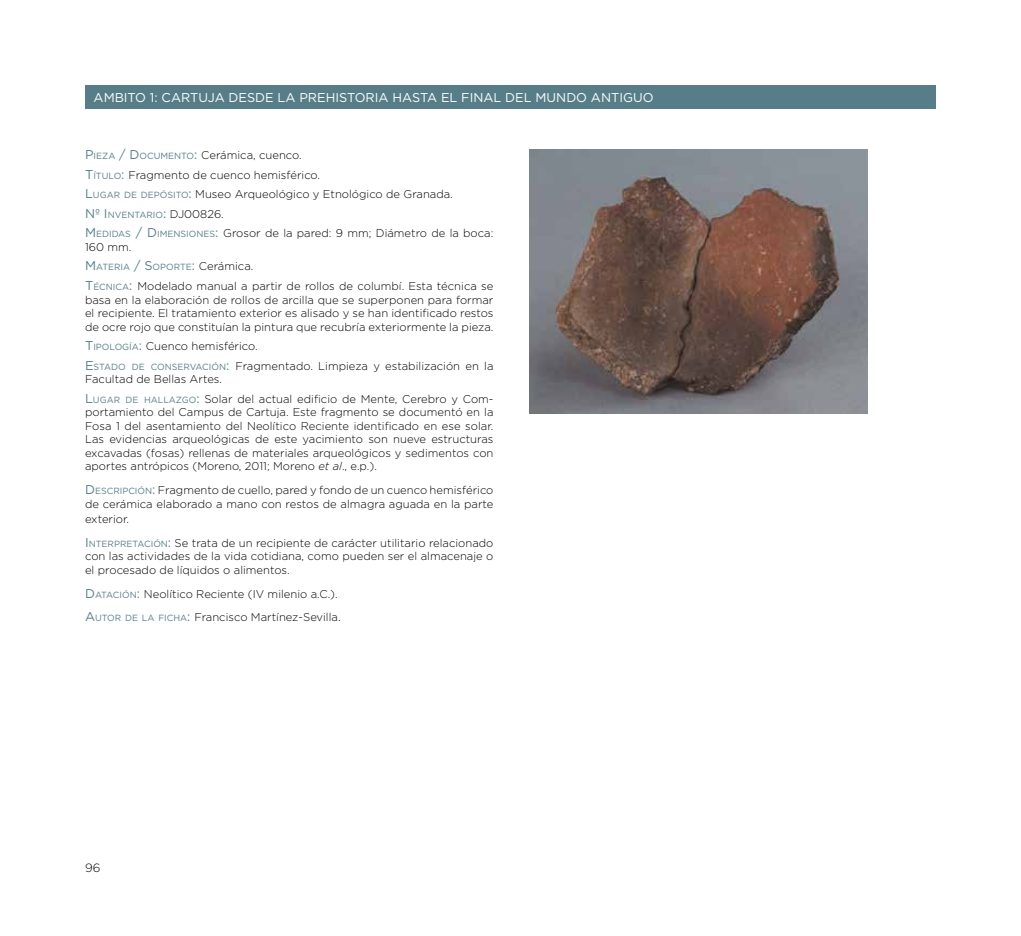
<style>
.page{position:relative;width:1021px;height:936px;background:#fff}
.page>*{position:absolute;margin:0;border:0;box-sizing:border-box;transform-origin:0 0}
.t1{font:12.75px "Gotham";color:#fff}
.t2{font:300 12px "Gotham";color:#000}
.t3{font:300 11.25px/13.5px "Gotham";color:#000}
.t4{font:8.85px "Gotham";color:#577e88}
.s1{font-weight:400;font-size:12.75px;color:#577e88}
.s2{font-weight:400;font-size:8.85px;color:#577e88}
.s3{font-size:12.75px}
.s4{font-weight:300;font-size:11.25px;color:#000}
.s5{font-style:italic}
</style>
<div class="page">
<img style="left:529px;top:150px;width:338px;height:263px">
<div style="left:85px;top:85px;width:850px;height:23px;background:#577e88"></div>
<p class="t1" style="left:94px;top:89px;width:39px">AMBITO</p>
<p class="t1" style="left:150px;top:89px;width:22px">1: CARTU</p>
<p class="t1" style="left:208px;top:89px;width:109px">JA DESDE LA PREHISTORIA</p>
<p class="t1" style="left:392px;top:89px;width:10px">HASTA</p>
<p class="t1" style="left:441px;top:89px;width:29px">EL FINAL</p>
<p class="t1" style="left:505px;top:89px;width:41px">DEL MUN</p>
<p class="t1" style="left:566px;top:89px;width:35px">DO ANTIGUO</p>
<p class="t3" style="left:85px;top:145px;width:369px;line-height:19.5px"><span class="s1">P</span><span class="s2">IEZA</span> <span class="s1">/ D</span><span class="s2">OCUMENTO</span><span class="s1">:</span> Cerámica, cuenco.<br><span class="s1">T</span><span class="s2">ÍTULO</span><span class="s1">:</span> Fragmento de cuenco hemisférico.<br><span class="s1">L</span><span class="s2">UGAR DE DEPÓSITO</span><span class="s1">:</span> Museo Arqueológico y Etnológico de Granada.</p>
<p class="t4" style="left:85px;top:209px;width:140px"><span class="s3">Nº I</span> NVENTARIO<span class="s3">:</span> <span class="s4">DJ00826.</span></p>
<p class="t3" style="left:85px;top:226px;width:410px"><span class="s1">M</span> <span class="s2">EDIDAS</span> <span class="s1">/ D</span><span class="s2">IMENSIONES</span><span class="s1">:</span> Grosor de la pared: 9 mm; Diámetro de la boca:<br>160 mm.</p>
<p class="t4" style="left:85px;top:261px;width:170px"><span class="s3">M</span>ATERIA <span class="s3">/ S</span>OPORTE<span class="s3">:</span> <span class="s4">Cerámica.</span></p>
<p class="t3" style="left:85px;top:279px;width:410px;text-align:justify"><span class="s1">T</span><span class="s2">ÉCNICA</span><span class="s1">:</span> Modelado manual a partir de rollos de columbí. Esta técnica se basa en la elaboración de rollos de arcilla que se superponen para formar el recipiente. El tratamiento exterior es alisado y se han identificado restos de ocre rojo que constituían la pintura que recubría exteriormente la pieza.</p>
<p class="t3" style="left:85px;top:336px;width:410px;line-height:19.5px"><span class="s1">T</span><span class="s2">IPOLOGÍA</span><span class="s1">:</span> Cuenco hemisférico.<br><span class="s1">E</span><span class="s2">STADO DE CONSERVACIÓN</span><span class="s1">:</span> Fragmentado. Limpieza y estabilización en la</p>
<p class="t3" style="left:85px;top:369px;width:410px;line-height:19.5px">Facultad de Bellas Artes.<br><span class="s1">L</span><span class="s2">UGAR DE HALLAZGO</span><span class="s1">:</span> Solar del actual edificio de Mente, Cerebro y Com-</p>
<p class="t3" style="left:85px;top:405px;width:410px;text-align:justify">portamiento del Campus de Cartuja. Este fragmento se documentó en la Fosa 1 del asentamiento del Neolítico Reciente identificado en ese solar.<br>Las evidencias arqueológicas de este yacimiento son nueve estructuras excavadas (fosas) rellenas de materiales arqueológicos y sedimentos con aportes antrópicos (Moreno, 2011; Moreno <span class="s5">et al</span>., e.p.).</p>
<p class="t3" style="left:85px;top:483px;width:410px"><span class="s1">D</span><span class="s2">ESCRIPCIÓN</span><span class="s1">:</span> Fragmento de cuello, pared y fondo de un cuenco hemisférico de cerámica elaborado a mano con restos de almagra aguada en la parte</p>
<p class="t3" style="left:85px;top:506px;width:410px;line-height:23.9px">exterior.<br><span class="s1">I</span> <span class="s2">NTERPRETACIÓN</span><span class="s1">:</span> Se trata de un recipiente de carácter utilitario relacionado</p>
<p class="t3" style="left:85px;top:549px;width:410px">con las actividades de la vida cotidiana, como pueden ser el almacenaje o el procesado de líquidos o alimentos.</p>
<p class="t3" style="left:85px;top:581px;width:257px;line-height:23.9px"><span class="s1">D</span><span class="s2">ATACIÓN</span><span class="s1">:</span> Neolítico Reciente (IV milenio a.C.).<br><span class="s1">A</span><span class="s2">UTOR DE LA FICHA</span><span class="s1">:</span> Francisco Martínez-Sevilla.</p>
<p class="t2" style="left:85px;top:860px;width:17px">96</p>
</div>
